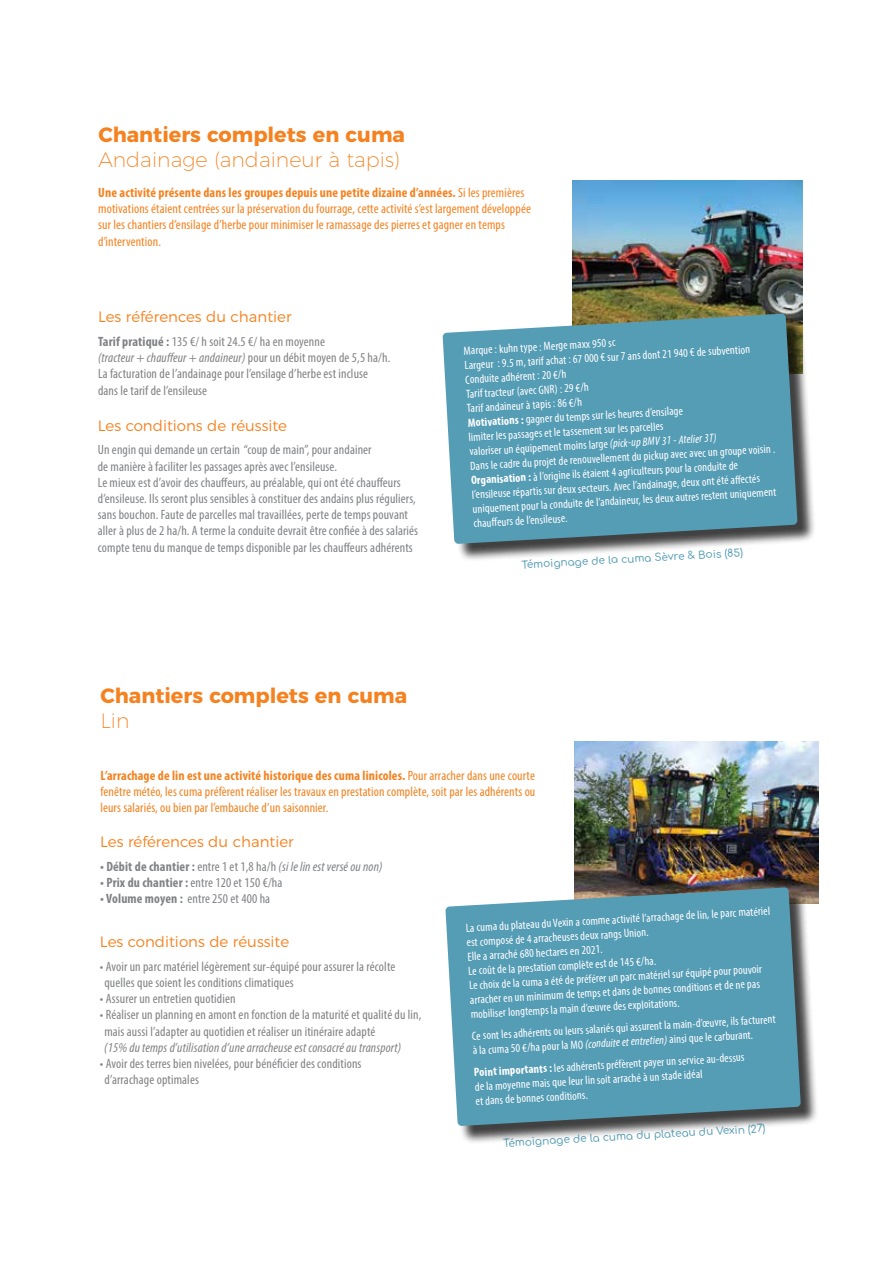
<style>
.page{position:relative;width:893px;height:1263px;background:#fff}
.page>*{position:absolute;margin:0;border:0;box-sizing:border-box;transform-origin:0 0}
.t1{font:700 20.7px "Montserrat";color:#f58220}
.t2{font:200 20.7px "Montserrat";color:#f58220}
.t3{font:300 15px "Montserrat";color:#f58220}
.t4{font:condensed 13.5px/16.2px "Myriad Pro";letter-spacing:.01em;color:#808285}
.t5{font:condensed 13.5px/16.2px "Myriad Pro";letter-spacing:.01em;color:#f58220}
.t6{font:italic condensed 13.5px "Myriad Pro";letter-spacing:.01em;color:#808285}
.t7{font:condensed 12px/14.4px "Myriad Pro";color:#fff}
.t8{font:500 10.5px "Comfortaa";color:#559cb5}
.s1{font-weight:700}
.s2{font-style:italic}
.s3{font-weight:700;font-style:normal}
.s4{font-style:normal}
</style>
<div class="page">
<img style="left:572px;top:180px;width:231px;height:136px">
<div style="left:445px;top:316px;width:371px;height:246px;background:#000;opacity:.75"></div>
<svg style="left:443px;top:314px;width:354px;height:230px;background:#5c9bb1"></svg>
<img style="left:574px;top:741px;width:244px;height:149px">
<div style="left:448px;top:890px;width:371px;height:254px;background:#000;opacity:.75"></div>
<svg style="left:445px;top:887px;width:356px;height:239px;background:#5d9bb1"></svg>
<h1 class="t1" style="left:98px;top:118px;width:308px">Chantiers complets en cuma</h1>
<h1 class="t2" style="left:98px;top:144px;width:303px">Andainage (andaineur à tapis)</h1>
<p class="t5" style="left:98px;top:184px;width:434px"><span class="s1">Une activité présente dans les groupes depuis une petite dizaine d’années.</span> Si les premières motivations étaient centrées sur la préservation du fourrage, cette activité s’est largement développée sur les chantiers d’ensilage d’herbe pour minimiser le ramassage des pierres et gagner en temps d’intervention.</p>
<p class="t3" style="left:98px;top:305px;width:195px">Les références du chantier</p>
<p class="t4" style="left:98px;top:333px;width:294px"><span class="s1">Tarif pratiqué :</span> 135 €/ h soit 24.5 €/ ha en moyenne<br><span class="s2">(tracteur + chauffeur + andaineur)</span> pour un débit moyen de 5,5 ha/h.<br>La facturation de l’andainage pour l’ensilage d’herbe est incluse dans le tarif de l’ensileuse</p>
<p class="t3" style="left:98px;top:414px;width:191px">Les conditions de réussite</p>
<p class="t4" style="left:98px;top:442px;width:322px">Un engin qui demande un certain “coup de main”, pour andainer<br>de manière à faciliter les passages après avec l’ensileuse.<br>Le mieux est d’avoir des chauffeurs, au préalable, qui ont été chauffeurs d’ensileuse. Ils seront plus sensibles à constituer des andains plus réguliers, sans bouchon. Faute de parcelles mal travaillées, perte de temps pouvant aller à plus de 2 ha/h. A terme la conduite devrait être confiée à des salariés compte tenu du manque de temps disponible par les chauffeurs adhérents</p>
<p class="t7" style="left:463px;top:343px;width:307px;rotate:-3deg">Marque : kuhn type : Merge maxx 950 sc<br>Largeur : 9.5 m, tarif achat : 67 000 € sur 7 ans dont 21 940 € de subvention Conduite adhérent : 20 €/h<br>Tarif tracteur (avec GNR) : 29 €/h<br>Tarif andaineur à tapis : 86 €/h<br><span class="s1">Motivations :</span> gagner du temps sur les heures d’ensilage<br>limiter les passages et le tassement sur les parcelles<br>valoriser un équipement moins large <span class="s2">(pick-up BMV 31 - Atelier 3T)<br></span>Dans le cadre du projet de renouvellement du pickup avec avec un groupe voisin .<br><span class="s1">Organisation :</span> à l’origine ils étaient 4 agriculteurs pour la conduite de l’ensileuse répartis sur deux secteurs. Avec l’andainage, deux ont été aff ectés uniquement pour la conduite de l’andaineur, les deux autres restent uniquement chauff eurs de l’ensileuse.</p>
<p class="t8" style="left:521px;top:555px;width:223px;rotate:-3deg">Témoignage de la cuma Sèvre &amp; Bois (85)</p>
<h1 class="t1" style="left:100px;top:679px;width:308px">Chantiers complets en cuma</h1>
<h1 class="t2" style="left:100px;top:705px;width:31px">Lin</h1>
<p class="t5" style="left:100px;top:767px;width:436px;text-align:justify"><span class="s1">L’arrachage de lin est une activité historique des cuma linicoles.</span> Pour arracher dans une courte fenêtre météo, les cuma préfèrent réaliser les travaux en prestation complète, soit par les adhérents ou leurs salariés, ou bien par l’embauche d’un saisonnier.</p>
<p class="t3" style="left:100px;top:830px;width:195px">Les références du chantier</p>
<p class="t6" style="left:100px;top:858px;width:284px"><span class="s3">• Débit de chantier :</span> <span class="s4">entre 1 et 1,8 ha/h</span> (si le lin est versé ou non)</p>
<p class="t4" style="left:100px;top:874px;width:184px"><span class="s1">• Prix du chantier :</span> entre 120 et 150 €/ha</p>
<p class="t4" style="left:100px;top:891px;width:172px"><span class="s1">• Volume moyen :</span> entre 250 et 400 ha</p>
<p class="t3" style="left:100px;top:930px;width:191px">Les conditions de réussite</p>
<p class="t4" style="left:104px;top:958px;width:292px;text-indent:-5px">• Avoir un parc matériel légèrement sur-équipé pour assurer la récolte quelles que soient les conditions climatiques</p>
<p class="t4" style="left:100px;top:990px;width:137px">• Assurer un entretien quotidien</p>
<p class="t4" style="left:104px;top:1007px;width:319px;text-indent:-5px">• Réaliser un planning en amont en fonction de la maturité et qualité du lin, mais aussi l’adapter au quotidien et réaliser un itinéraire adapté</p>
<p class="t6" style="left:104px;top:1039px;width:299px">(15% du temps d’utilisation d’une arracheuse est consacré au transport)</p>
<p class="t4" style="left:104px;top:1055px;width:259px;text-indent:-5px">• Avoir des terres bien nivelées, pour bénéficier des conditions d’arrachage optimales</p>
<p class="t7" style="left:465px;top:920px;width:306px;rotate:-3deg">La cuma du plateau du Vexin a comme activité l’arrachage de lin, le parc matériel est composé de 4 arracheuses deux rangs Union.<br>Elle a arraché 680 hectares en 2021.<br>Le coût de la prestation complète est de 145 €/ha.<br>Le choix de la cuma a été de préférer un parc matériel sur équipé pour pouvoir arracher en un minimum de temps et dans de bonnes conditions et de ne pas mobiliser longtemps la main d’œuvre des exploitations.</p>
<p class="t7" style="left:472px;top:1028px;width:306px;rotate:-3deg">Ce sont les adhérents ou leurs salariés qui assurent la main-d’œuvre, ils facturent à la cuma 50 €/ha pour la MO <span class="s2">(conduite et entretien)</span> ainsi que le carburant.</p>
<p class="t7" style="left:474px;top:1064px;width:272px;rotate:-3deg"><span class="s1">Point importants :</span> les adhérents préfèrent payer un service au-dessus de la moyenne mais que leur lin soit arraché à un stade idéal<br>et dans de bonnes conditions.</p>
<p class="t8" style="left:503px;top:1133px;width:264px;rotate:-3deg">Témoignage de la cuma du plateau du Vexin (27)</p>
</div>
